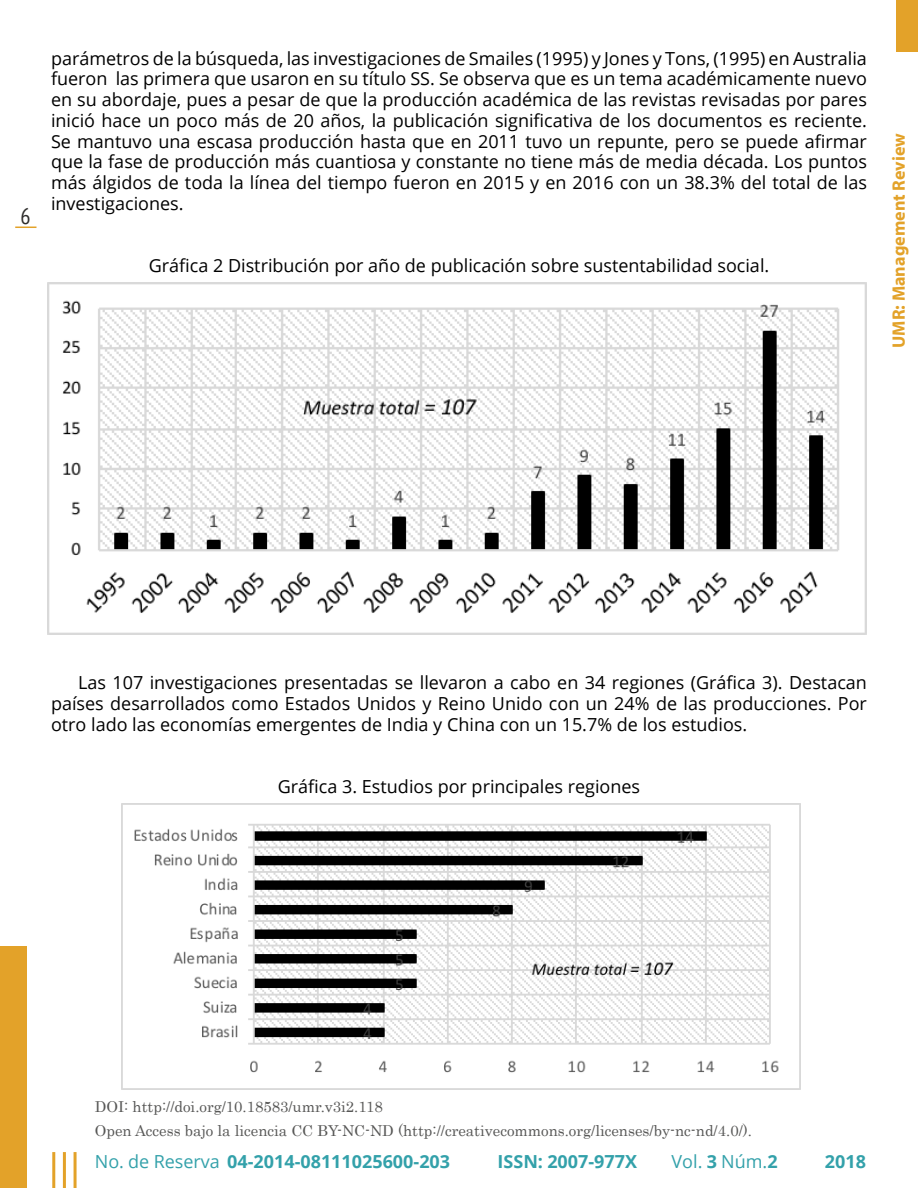
<style>
.page{position:relative;width:918px;height:1188px;background:#fff}
.page>*{position:absolute;margin:0;border:0;box-sizing:border-box;transform-origin:0 0}
.t1{font:condensed 22.5px "PT Sans";color:#2e2d2c}
.t2{font:18px/20.7px "Open Sans";color:#000;text-align:justify}
.t3{font:700 18px "Open Sans";color:#33a1aa}
.t4{font:700 18px "Myriad Pro";color:#e3a229}
.t5{font:18px "Open Sans";color:#33a1aa}
.t6{font:15px/23.9px "Century";color:#575756}
.s1{font-weight:400}
.s2{font-weight:700}
</style>
<div class="page">
<svg style="left:15px;top:227px;width:21px;height:1px"></svg>
<hr style="left:52px;top:1152px;width:3px;height:36px;background:#e3a229">
<hr style="left:63px;top:1152px;width:3px;height:36px;background:#e3a229">
<hr style="left:74px;top:1152px;width:3px;height:36px;background:#e3a229">
<div style="left:896px;top:0;width:22px;height:52px;background:#e3a229"></div>
<div style="left:0;top:946px;width:27px;height:242px;background:#e3a229"></div>
<img style="left:48px;top:283px;width:819px;height:352px">
<img style="left:121px;top:804px;width:679px;height:286px">
<p class="t1" style="left:20px;top:201px;width:12px">6</p>
<p class="t2" style="left:51px;top:47px;width:817px">parámetros de la búsqueda, las investigaciones de Smailes (1995) y Jones y Tons, (1995) en Australia fueron las primera que usaron en su título SS. Se observa que es un tema académicamente nuevo en su abordaje, pues a pesar de que la producción académica de las revistas revisadas por pares inició hace un poco más de 20 años, la publicación significativa de los documentos es reciente.<br>Se mantuvo una escasa producción hasta que en 2011 tuvo un repunte, pero se puede afirmar que la fase de producción más cuantiosa y constante no tiene más de media década. Los puntos más álgidos de toda la línea del tiempo fueron en 2015 y en 2016 con un 38.3% del total de las investigaciones.</p>
<p class="t2" style="left:149px;top:254px;width:622px">Gráfica 2 Distribución por año de publicación sobre sustentabilidad social.</p>
<p class="t4" style="left:887px;top:348px;width:216px;rotate:-90deg">UMR: Management Review</p>
<p class="t2" style="left:51px;top:672px;width:817px;text-indent:27px">Las 107 investigaciones presentadas se llevaron a cabo en 34 regiones (Gráfica 3). Destacan países desarrollados como Estados Unidos y Reino Unido con un 24% de las producciones. Por otro lado las economías emergentes de India y China con un 15.7% de los estudios.</p>
<p class="t2" style="left:278px;top:776px;width:364px">Gráfica 3. Estudios por principales regiones</p>
<p class="t6" style="left:95px;top:1094px;width:659px">DOI: http://doi.org/10.18583/umr.v3i2.118<br>Open Access bajo la licencia CC BY-NC-ND (http://creativecommons.org/licenses/by-nc-nd/4.0/).</p>
<p class="t3" style="left:95px;top:1148px;width:357px"><span class="s1">No. de Reserva</span> 04-2014-08111025600-203</p>
<p class="t3" style="left:498px;top:1148px;width:141px">ISSN: 2007-977X</p>
<p class="t5" style="left:672px;top:1149px;width:108px">Vol. <span class="s2">3</span> Núm.<span class="s2">2</span></p>
<p class="t3" style="left:825px;top:1148px;width:43px">2018</p>
</div>
